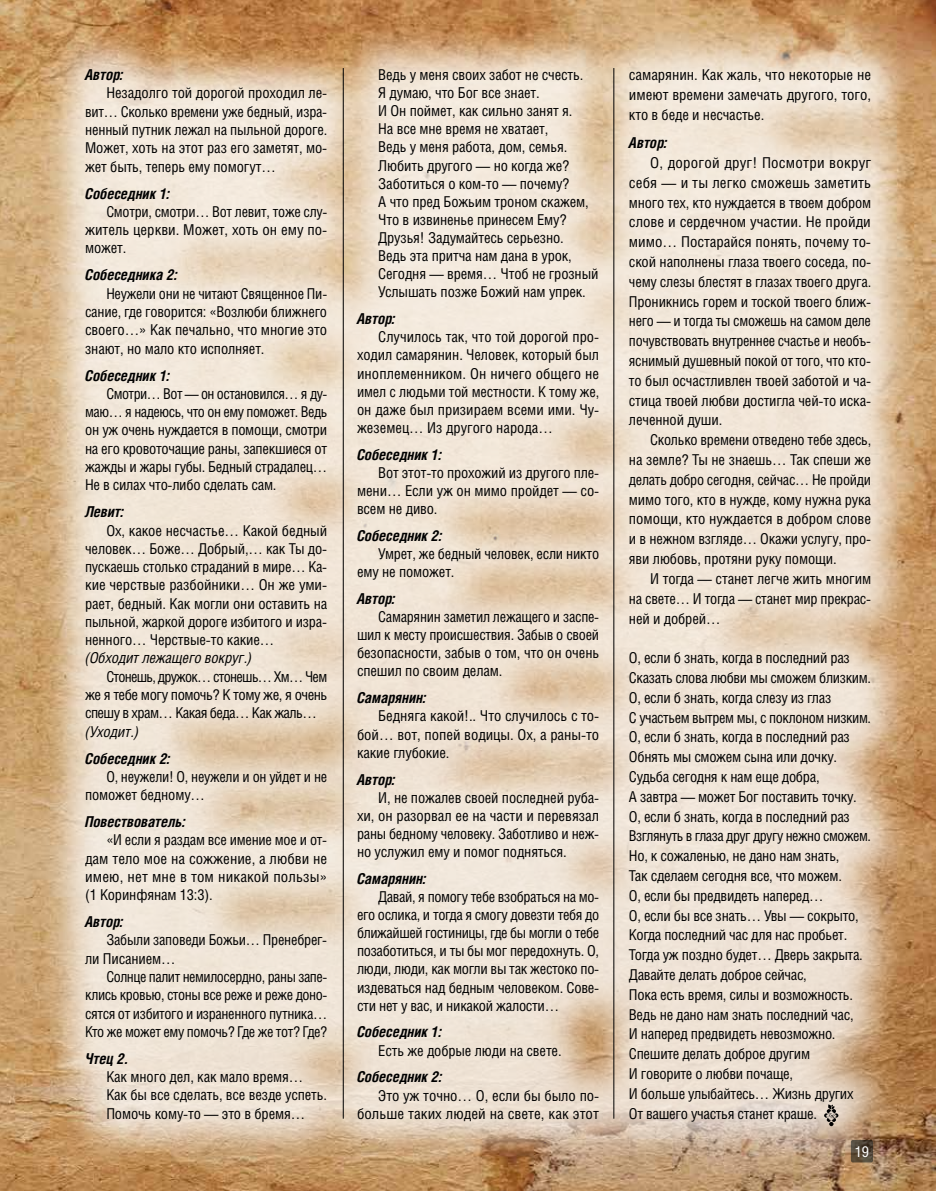
<style>
.page{position:relative;width:936px;height:1191px;background:#fff}
.page>*{position:absolute;margin:0;border:0;box-sizing:border-box;transform-origin:0 0}
.t1{font:15px/19.8px "Helios Cond C";letter-spacing:-.015em;color:#000;text-align:justify}
.t2{font:italic 700 15px "Helios Cond C";color:#000}
.t3{font:italic 15px "Helios Cond C";letter-spacing:-.01em;color:#000}
.t4{font:15px "Helios Cond C";color:#fff}
</style>
<div class="page">
<img style="left:0;top:0;width:935px;height:1191px">
<div style="left:37px;top:22px;width:881px;height:1151px;background:#fff;opacity:.75"></div>
<svg style="left:824px;top:1104px;width:14px;height:22px"></svg>
<hr style="left:613px;top:68px;width:1px;height:1050px;background:#000">
<hr style="left:343px;top:68px;width:1px;height:1050px;background:#000">
<svg style="left:850px;top:1140px;width:23px;height:22px"></svg>
<p class="t2" style="left:85px;top:66px;width:39px">Автор:</p>
<p class="t1" style="left:85px;top:84px;width:244px;line-height:18.3px;text-indent:21px">Незадолго той дорогой проходил ле&shy;вит… Сколько времени уже бедный, изра&shy;ненный путник лежал на пыльной дороге.<br>Может, хоть на этот раз его заметят, мо&shy;жет быть, теперь ему помогут…</p>
<p class="t2" style="left:85px;top:184px;width:86px">Собеседник 1:</p>
<p class="t1" style="left:85px;top:202px;width:244px;line-height:18.3px;text-indent:21px">Смотри, смотри… Вот левит, тоже слу&shy;житель церкви. Может, хоть он ему по&shy;может.</p>
<p class="t2" style="left:85px;top:266px;width:94px">Собеседника 2:</p>
<p class="t1" style="left:85px;top:284px;width:244px;line-height:18.3px;text-indent:21px">Неужели они не читают Священное Пи&shy;сание, где говорится: «Возлюби ближнего своего…» Как печально, что многие это знают, но мало кто исполняет.</p>
<p class="t2" style="left:85px;top:366px;width:86px">Собеседник 1:</p>
<p class="t1" style="left:85px;top:384px;width:244px;line-height:18.3px;text-indent:21px">Смотри… Вот — он остановился… я ду&shy;маю… я надеюсь, что он ему поможет. Ведь он уж очень нуждается в помощи, смотри на его кровоточащие раны, запекшиеся от жажды и жары губы. Бедный страдалец… Не в силах что-либо сделать сам.</p>
<p class="t2" style="left:85px;top:503px;width:40px">Левит:</p>
<p class="t1" style="left:85px;top:521px;width:244px;line-height:18.3px;text-indent:21px">Ох, какое несчастье… Какой бедный человек… Боже… Добрый,… как Ты до&shy;пускаешь столько страданий в мире… Ка&shy;кие черствые разбойники… Он же уми&shy;рает, бедный. Как могли они оставить на пыльной, жаркой дороге избитого и изра&shy;ненного… Черствые-то какие…</p>
<p class="t3" style="left:85px;top:649px;width:168px">(Обходит лежащего вокруг.)</p>
<p class="t1" style="left:85px;top:667px;width:244px;line-height:18.3px;text-indent:21px">Стонешь, дружок… стонешь… Хм… Чем же я тебе могу помочь? К тому же, я очень спешу в храм… Какая беда… Как жаль…</p>
<p class="t3" style="left:85px;top:722px;width:55px">(Уходит.)</p>
<p class="t2" style="left:85px;top:749px;width:86px">Собеседник 2:</p>
<p class="t1" style="left:85px;top:767px;width:243px;line-height:18.3px;text-indent:21px">О, неужели! О, неужели и он уйдет и не поможет бедному…</p>
<p class="t2" style="left:85px;top:812px;width:102px">Повествователь:</p>
<p class="t1" style="left:85px;top:830px;width:244px;line-height:18.3px;text-indent:21px">«И если я раздам все имение мое и от&shy;дам тело мое на сожжение, а любви не имею, нет мне в том никакой пользы» (1 Коринфянам 13:3).</p>
<p class="t2" style="left:85px;top:913px;width:39px">Автор:</p>
<p class="t1" style="left:85px;top:930px;width:244px;line-height:18.3px;text-indent:21px">Забыли заповеди Божьи… Пренебрег&shy;ли Писанием…</p>
<p class="t1" style="left:85px;top:967px;width:244px;line-height:18.3px;text-indent:21px">Солнце палит немилосердно, раны запе&shy;клись кровью, стоны все реже и реже доно&shy;сятся от избитого и израненного путника… Кто же может ему помочь? Где же тот? Где?</p>
<p class="t2" style="left:85px;top:1049px;width:44px">Чтец 2.</p>
<p class="t1" style="left:106px;top:1067px;width:222px;line-height:18.3px;text-align:left">Как много дел, как мало время…<br>Как бы все сделать, все везде успеть.<br>Помочь кому-то — это в бремя…</p>
<p class="t1" style="left:378px;top:65px;width:222px;line-height:18.1px;text-align:left">Ведь у меня своих забот не счесть.<br>Я думаю, что Бог все знает.<br>И Он поймет, как сильно занят я.<br>На все мне время не хватает,<br>Ведь у меня работа, дом, семья.<br>Любить другого — но когда же?<br>Заботиться о ком-то — почему?<br>А что пред Божьим троном скажем,<br>Что в извиненье принесем Ему?<br>Друзья! Задумайтесь серьезно.<br>Ведь эта притча нам дана в урок,<br>Сегодня — время… Чтоб не грозный<br>Услышать позже Божий нам упрек.</p>
<p class="t2" style="left:357px;top:310px;width:39px">Автор:</p>
<p class="t1" style="left:357px;top:327px;width:244px;line-height:18.1px;text-indent:21px">Случилось так, что той дорогой про&shy;ходил самарянин. Человек, который был иноплеменником. Он ничего общего не имел с людьми той местности. К тому же, он даже был призираем всеми ими. Чу&shy;жеземец… Из другого народа…</p>
<p class="t2" style="left:357px;top:445px;width:86px">Собеседник 1:</p>
<p class="t1" style="left:357px;top:463px;width:244px;line-height:18.1px;text-indent:21px">Вот этот-то прохожий из другого пле&shy;мени… Если уж он мимо пройдет — со&shy;всем не диво.</p>
<p class="t2" style="left:357px;top:526px;width:86px">Собеседник 2:</p>
<p class="t1" style="left:357px;top:544px;width:243px;line-height:18.1px;text-indent:21px">Умрет, же бедный человек, если никто ему не поможет.</p>
<p class="t2" style="left:357px;top:589px;width:39px">Автор:</p>
<p class="t1" style="left:357px;top:607px;width:244px;line-height:18.1px;text-indent:21px">Самарянин заметил лежащего и заспе&shy;шил к месту происшествия. Забыв о своей безопасности, забыв о том, что он очень спешил по своим делам.</p>
<p class="t2" style="left:357px;top:689px;width:70px">Самарянин:</p>
<p class="t1" style="left:357px;top:706px;width:244px;line-height:18.1px;text-indent:21px">Бедняга какой!.. Что случилось с то&shy;бой… вот, попей водицы. Ох, а раны-то какие глубокие.</p>
<p class="t2" style="left:357px;top:770px;width:39px">Автор:</p>
<p class="t1" style="left:357px;top:788px;width:244px;line-height:18.1px;text-indent:21px">И, не пожалев своей последней руба&shy;хи, он разорвал ее на части и перевязал раны бедному человеку. Заботливо и неж&shy;но услужил ему и помог подняться.</p>
<p class="t2" style="left:357px;top:869px;width:70px">Самарянин:</p>
<p class="t1" style="left:357px;top:887px;width:244px;line-height:18.1px;text-indent:21px">Давай, я помогу тебе взобраться на мо&shy;его ослика, и тогда я смогу довезти тебя до ближайшей гостиницы, где бы могли о тебе позаботиться, и ты бы мог передохнуть. О, люди, люди, как могли вы так жестоко по&shy;издеваться над бедным человеком. Сове&shy;сти нет у вас, и никакой жалости…</p>
<p class="t2" style="left:357px;top:1023px;width:86px">Собеседник 1:</p>
<p class="t1" style="left:378px;top:1040px;width:185px">Есть же добрые люди на свете.</p>
<p class="t2" style="left:357px;top:1068px;width:86px">Собеседник 2:</p>
<p class="t1" style="left:357px;top:1085px;width:244px;line-height:18.1px;text-align:right">Это уж точно… О, если бы было по&shy;больше таких людей на свете, как этот</p>
<p class="t1" style="left:629px;top:64px;width:244px">самарянин. Как жаль, что некоторые не имеют времени замечать другого, того, кто в беде и несчастье.</p>
<p class="t2" style="left:629px;top:134px;width:39px">Автор:</p>
<p class="t1" style="left:629px;top:152px;width:244px;text-indent:21px">О, дорогой друг! Посмотри вокруг себя — и ты легко сможешь заметить много тех, кто нуждается в твоем добром слове и сердечном участии. Не пройди мимо… Постарайся понять, почему то&shy;ской наполнены глаза твоего соседа, по&shy;чему слезы блестят в глазах твоего друга.<br>Проникнись горем и тоской твоего ближ&shy;него — и тогда ты сможешь на самом деле почувствовать внутреннее счастье и необъ&shy;яснимый душевный покой от того, что кто&shy;то был осчастливлен твоей заботой и ча&shy;стица твоей любви достигла чей-то иска&shy;леченной души.</p>
<p class="t1" style="left:629px;top:430px;width:244px;text-indent:21px">Сколько времени отведено тебе здесь, на земле? Ты не знаешь… Так спеши же делать добро сегодня, сейчас… Не пройди мимо того, кто в нужде, кому нужна рука помощи, кто нуждается в добром слове и в нежном взгляде… Окажи услугу, про&shy;яви любовь, протяни руку помощи.</p>
<p class="t1" style="left:629px;top:568px;width:244px;text-indent:21px">И тогда — станет легче жить многим на свете… И тогда — станет мир прекрас&shy;ней и добрей…</p>
<p class="t1" style="left:629px;top:647px;width:244px;text-align:left">О, если б знать, когда в последний раз Сказать слова любви мы сможем близким.<br>О, если б знать, когда слезу из глаз<br>С участьем вытрем мы, с поклоном низким.<br>О, если б знать, когда в последний раз Обнять мы сможем сына или дочку.<br>Судьба сегодня к нам еще добра,<br>А завтра — может Бог поставить точку.<br>О, если б знать, когда в последний раз Взглянуть в глаза друг другу нежно сможем.<br>Но, к сожаленью, не дано нам знать,<br>Так сделаем сегодня все, что можем.<br>О, если бы предвидеть наперед…<br>О, если бы все знать… Увы — сокрыто, Когда последний час для нас пробьет.<br>Тогда уж поздно будет… Дверь закрыта.<br>Давайте делать доброе сейчас,<br>Пока есть время, силы и возможность.<br>Ведь не дано нам знать последний час,<br>И наперед предвидеть невозможно.<br>Спешите делать доброе другим<br>И говорите о любви почаще,<br>И больше улыбайтесь… Жизнь других От вашего участья станет краше.</p>
<p class="t4" style="left:854px;top:1142px;width:16px">19</p>
</div>
